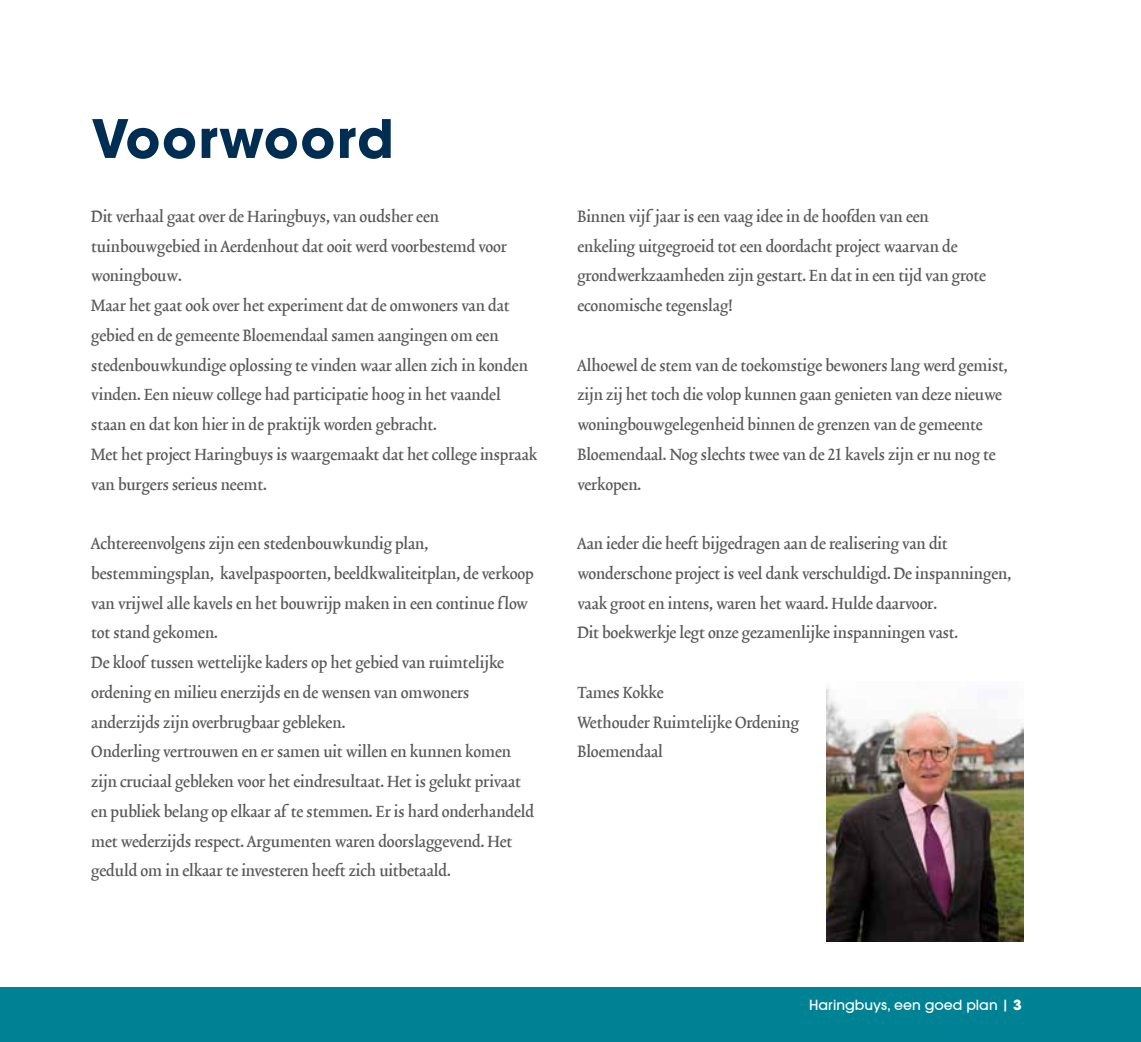
<style>
.page{position:relative;width:1141px;height:1042px;background:#fff}
.page>*{position:absolute;margin:0;border:0;box-sizing:border-box;transform-origin:0 0}
.t1{font:700 52.5px "ITC Avant Garde Gothic";letter-spacing:.03em;color:#002e52}
.t2{font:19.25px/29.8px "Trinite No 2 Medium Cond Tab";color:#575756}
.t3{font:500 14px "ITC Avant Garde Gothic";color:#fff}
.s1{font-weight:700}
</style>
<div class="page">
<img style="left:827px;top:689px;width:197px;height:253px">
<div style="left:0;top:987px;width:1141px;height:55px;background:#008295"></div>
<h1 class="t1" style="left:91px;top:105px;width:304px">Voorwoord</h1>
<p class="t2" style="left:91px;top:203px;width:447px">Dit verhaal gaat over de Haringbuys, van oudsher een tuinbouwgebied in Aerdenhout dat ooit werd voorbestemd voor woningbouw.<br>Maar het gaat ook over het experiment dat de omwoners van dat gebied en de gemeente Bloemendaal samen aangingen om een stedenbouwkundige oplossing te vinden waar allen zich in konden vinden. Een nieuw college had participatie hoog in het vaandel staan en dat kon hier in de praktijk worden gebracht.<br>Met het project Haringbuys is waargemaakt dat het college inspraak van burgers serieus neemt.</p>
<p class="t2" style="left:91px;top:530px;width:444px">Achtereenvolgens zijn een stedenbouwkundig plan, bestemmingsplan, kavelpaspoorten, beeldkwaliteitplan, de verkoop van vrijwel alle kavels en het bouwrijp maken in een continue flow tot stand gekomen.<br>De kloof tussen wettelijke kaders op het gebied van ruimtelijke ordening en milieu enerzijds en de wensen van omwoners anderzijds zijn overbrugbaar gebleken.<br>Onderling vertrouwen en er samen uit willen en kunnen komen zijn cruciaal gebleken voor het eindresultaat. Het is gelukt privaat en publiek belang op elkaar af te stemmen. Er is hard onderhandeld met wederzijds respect. Argumenten waren doorslaggevend. Het geduld om in elkaar te investeren heeft zich uitbetaald.</p>
<p class="t2" style="left:577px;top:202px;width:410px">Binnen vijf jaar is een vaag idee in de hoofden van een enkeling uitgegroeid tot een doordacht project waarvan de grondwerkzaamheden zijn gestart. En dat in een tijd van grote economische tegenslag!</p>
<p class="t2" style="left:577px;top:351px;width:431px">Alhoewel de stem van de toekomstige bewoners lang werd gemist, zijn zij het toch die volop kunnen gaan genieten van deze nieuwe woningbouwgelegenheid binnen de grenzen van de gemeente Bloemendaal. Nog slechts twee van de 21 kavels zijn er nu nog te verkopen.</p>
<p class="t2" style="left:577px;top:530px;width:435px">Aan ieder die heeft bijgedragen aan de realisering van dit wonderschone project is veel dank verschuldigd. De inspanningen, vaak groot en intens, waren het waard. Hulde daarvoor.<br>Dit boekwerkje legt onze gezamenlijke inspanningen vast.</p>
<p class="t2" style="left:577px;top:678px;width:223px">Tames Kokke<br>Wethouder Ruimtelijke Ordening<br>Bloemendaal</p>
<p class="t3" style="left:809px;top:996px;width:214px">Haringbuys, een goed plan | <span class="s1">3</span></p>
</div>
